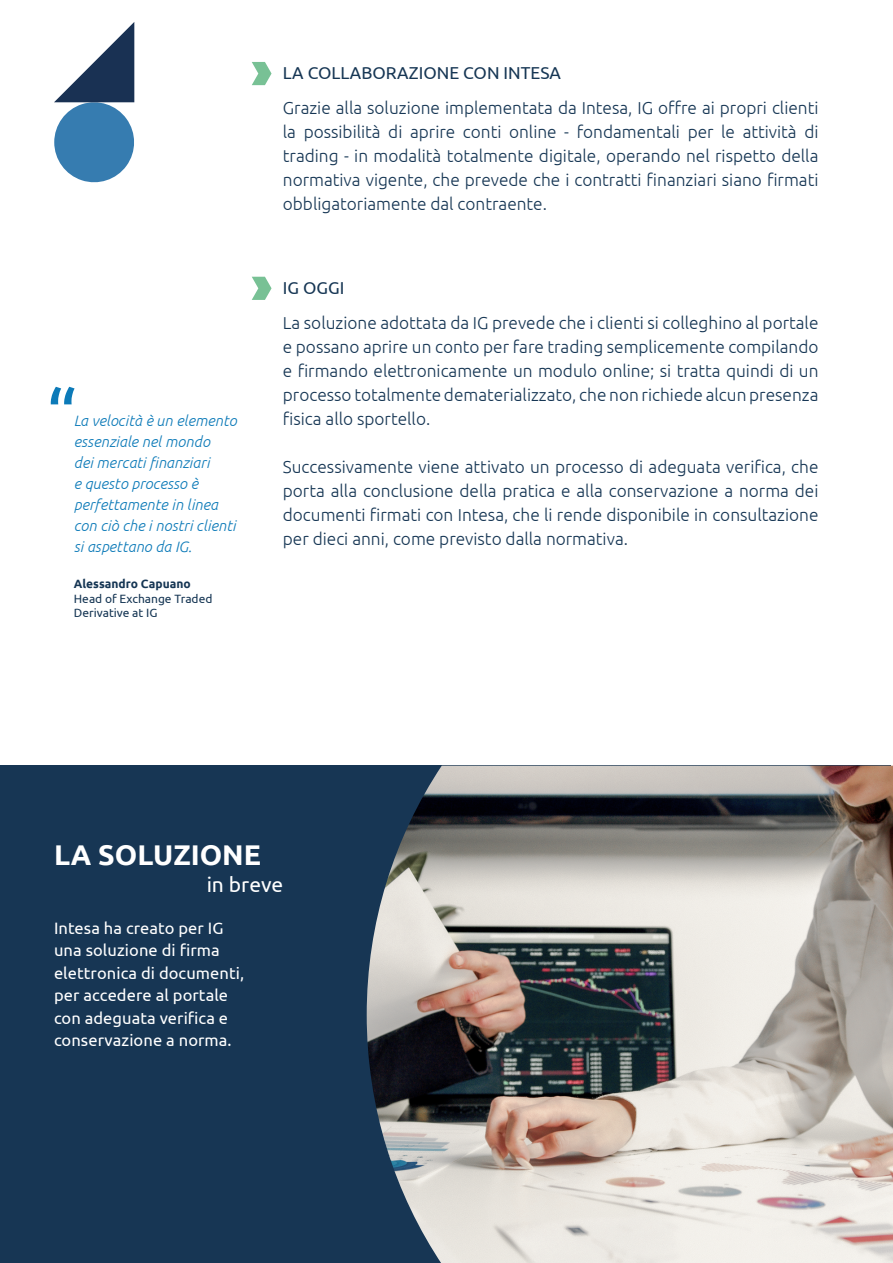
<style>
.page{position:relative;width:893px;height:1263px;background:#fff}
.page>*{position:absolute;margin:0;border:0;box-sizing:border-box;transform-origin:0 0}
.t1{font:73.5px "Ubuntu";color:#0c7ab8}
.t2{font:700 28.5px "Ubuntu";color:#fff}
.t3{font:21px "Ubuntu";color:#fff}
.t4{font:300 17.25px/24px "Ubuntu";color:#163654;text-align:justify}
.t5{font:17.25px "Ubuntu";color:#163654}
.t6{font:16.5px/22.5px "Ubuntu";letter-spacing:.005em;color:#fff}
.t7{font:italic 300 15px/21px "Ubuntu";letter-spacing:.005em;color:#0c7ab8}
.t8{font:12px/14.4px "Ubuntu";color:#163654}
.t9{font:700 12px "Ubuntu";color:#163654}
</style>
<div class="page">
<hr style="left:892px;top:0;width:1px;height:491px;background:#173654">
<div style="left:0;top:766px;width:891px;height:497px;background:#173654"></div>
<img style="left:367px;top:766px;width:526px;height:497px">
<svg style="left:252px;top:62px;width:20px;height:23px"></svg>
<svg style="left:252px;top:277px;width:20px;height:23px"></svg>
<svg style="left:54px;top:22px;width:81px;height:161px"></svg>
<h1 class="t1" style="left:46px;top:372px;width:32px">“</h1>
<p class="t7" style="left:74px;top:410px;width:164px">La velocità è un elemento essenziale nel mondo<br>dei mercati finanziari<br>e questo processo è perfettamente in linea con ciò che i nostri clienti si aspettano da IG.</p>
<p class="t9" style="left:74px;top:577px;width:118px">Alessandro Capuano</p>
<p class="t8" style="left:74px;top:591px;width:140px">Head of Exchange Traded<br>Derivative at IG</p>
<p class="t5" style="left:283px;top:63px;width:280px">LA COLLABORAZIONE CON INTESA</p>
<p class="t4" style="left:283px;top:95px;width:537px">Grazie alla soluzione implementata da Intesa, IG offre ai propri clienti la possibilità di aprire conti online - fondamentali per le attività di trading - in modalità totalmente digitale, operando nel rispetto della normativa vigente, che prevede che i contratti finanziari siano firmati obbligatoriamente dal contraente.</p>
<p class="t5" style="left:283px;top:277px;width:63px">IG OGGI</p>
<p class="t4" style="left:283px;top:310px;width:537px">La soluzione adottata da IG prevede che i clienti si colleghino al portale e possano aprire un conto per fare trading semplicemente compilando e firmando elettronicamente un modulo online; si tratta quindi di un processo totalmente dematerializzato, che non richiede alcun presenza fisica allo sportello.</p>
<p class="t4" style="left:283px;top:454px;width:537px">Successivamente viene attivato un processo di adeguata verifica, che porta alla conclusione della pratica e alla conservazione a norma dei documenti firmati con Intesa, che li rende disponibile in consultazione per dieci anni, come previsto dalla normativa.</p>
<h2 class="t2" style="left:54px;top:837px;width:209px">LA SOLUZIONE</h2>
<p class="t3" style="left:207px;top:872px;width:78px">in breve</p>
<p class="t6" style="left:54px;top:916px;width:192px">Intesa ha creato per IG una soluzione di firma elettronica di documenti, per accedere al portale con adeguata verifica e conservazione a norma.</p>
</div>
